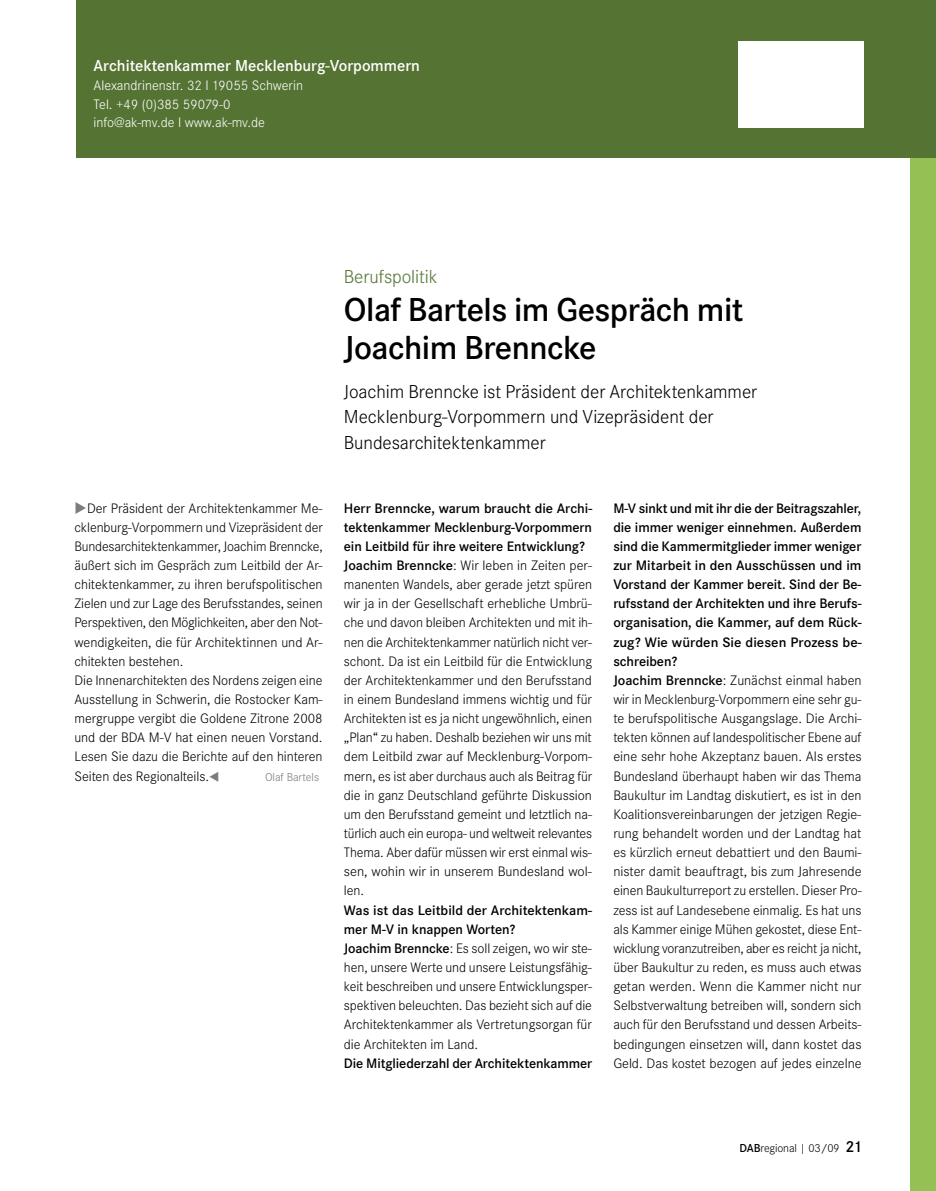
<style>
.page{position:relative;width:936px;height:1191px;background:#fff}
.page>*{position:absolute;margin:0;border:0;box-sizing:border-box;transform-origin:0 0}
.t1{font:600 34.5px/38.2px "Corporate S";letter-spacing:-.015em;color:#000}
.t2{font:300 19.5px/25.5px "Corporate S";letter-spacing:-.005em;color:#000}
.t3{font:300 19.5px "Corporate S";letter-spacing:-.005em;color:#557434}
.t4{font:600 16.5px "Corporate S";color:#fff}
.t5{font:300 14.25px/19.2px "Corporate S";letter-spacing:-.005em;color:#000}
.t6{font:300 14.25px/18.8px "Corporate S";color:#fff}
.t7{font:600 14.25px "Corporate S";letter-spacing:-.005em;color:#000}
.t8{font:300 12px "Corporate S";letter-spacing:-.01em;color:#000}
.t9{font:300 12px "Corporate S";letter-spacing:-.005em;color:#7b7c7e}
.s1{color:#7b7c7e}
.s2{font-weight:600}
.s3{font-weight:600;font-size:16.5px}
</style>
<div class="page">
<div style="left:910px;top:0;width:25px;height:1191px;background:#94c154"></div>
<div style="left:77px;top:0;width:858px;height:158px;background:#557434"></div>
<div style="left:738px;top:41px;width:125px;height:86px;background:#fff"></div>
<p class="t4" style="left:94px;top:56px;width:328px">Architektenkammer Mecklenburg-Vorpommern</p>
<p class="t6" style="left:94px;top:76px;width:211px">Alexandrinenstr. 32 I 19055 Schwerin<br>Tel. +49 (0)385 59079-0 info@ak-mv.de I www.ak-mv.de</p>
<p class="t5" style="left:74px;top:498px;width:250px"><span class="s1">◆</span>Der Präsident der Architektenkammer Me&shy;cklenburg-Vorpommern und Vizepräsident der Bundesarchitektenkammer, Joachim Brenncke, äußert sich im Gespräch zum Leitbild der Ar&shy;chitektenkammer, zu ihren berufspolitischen Zielen und zur Lage des Berufsstandes, seinen Perspektiven, den Möglichkeiten, aber den Not&shy;wendigkeiten, die für Architektinnen und Ar&shy;chitekten bestehen.<br>Die Innenarchitekten des Nordens zeigen eine Ausstellung in Schwerin, die Rostocker Kam&shy;mergruppe vergibt die Goldene Zitrone 2008 und der BDA M-V hat einen neuen Vorstand.<br>Lesen Sie dazu die Berichte auf den hinteren Seiten des Regionalteils.<span class="s1">▼</span></p>
<p class="t9" style="left:265px;top:770px;width:55px">Olaf Bartels</p>
<h2 class="t3" style="left:344px;top:265px;width:95px">Berufspolitik</h2>
<h1 class="t1" style="left:344px;top:291px;width:401px">Olaf Bartels im Gespräch mit<br>Joachim Brenncke</h1>
<h2 class="t2" style="left:344px;top:379px;width:415px">Joachim Brenncke ist Präsident der Architektenkammer<br>Mecklenburg-Vorpommern und Vizepräsident der<br>Bundesarchitektenkammer</h2>
<p class="t5" style="left:344px;top:498px;width:250px"><span class="s2">Herr Brenncke, warum braucht die Archi&shy;tektenkammer Mecklenburg-Vorpommern ein Leitbild für ihre weitere Entwicklung?<br>Joachim Brenncke</span>: Wir leben in Zeiten per&shy;manenten Wandels, aber gerade jetzt spüren wir ja in der Gesellschaft erhebliche Umbrü&shy;che und davon bleiben Architekten und mit ih&shy;nen die Architektenkammer natürlich nicht ver&shy;schont. Da ist ein Leitbild für die Entwicklung der Architektenkammer und den Berufsstand in einem Bundesland immens wichtig und für Architekten ist es ja nicht ungewöhnlich, einen „Plan“ zu haben. Deshalb beziehen wir uns mit dem Leitbild zwar auf Mecklenburg-Vorpom&shy;mern, es ist aber durchaus auch als Beitrag für die in ganz Deutschland geführte Diskussion um den Berufsstand gemeint und letztlich na&shy;türlich auch ein europa- und weltweit relevantes Thema. Aber dafür müssen wir erst einmal wis&shy;sen, wohin wir in unserem Bundesland wol&shy;len.</p>
<p class="t5" style="left:344px;top:900px;width:250px"><span class="s2">Was ist das Leitbild der Architektenkam&shy;mer M-V in knappen Worten?<br>Joachim Brenncke</span>: Es soll zeigen, wo wir ste&shy;hen, unsere Werte und unsere Leistungsfähig&shy;keit beschreiben und unsere Entwicklungsper&shy;spektiven beleuchten. Das bezieht sich auf die Architektenkammer als Vertretungsorgan für die Architekten im Land.</p>
<p class="t7" style="left:344px;top:1054px;width:250px">Die Mitgliederzahl der Architektenkammer</p>
<p class="t5" style="left:613px;top:498px;width:250px"><span class="s2">M-V sinkt und mit ihr die der Beitragszahler, die immer weniger einnehmen. Außerdem sind die Kammermitglieder immer weniger zur Mitarbeit in den Ausschüssen und im Vorstand der Kammer bereit. Sind der Be&shy;rufsstand der Architekten und ihre Berufs&shy;organisation, die Kammer, auf dem Rück&shy;zug? Wie würden Sie diesen Prozess be&shy;schreiben?<br>Joachim Brenncke</span>: Zunächst einmal haben wir in Mecklenburg-Vorpommern eine sehr gu&shy;te berufspolitische Ausgangslage. Die Archi&shy;tekten können auf landespolitischer Ebene auf eine sehr hohe Akzeptanz bauen. Als erstes Bundesland überhaupt haben wir das Thema Baukultur im Landtag diskutiert, es ist in den Koalitionsvereinbarungen der jetzigen Regie&shy;rung behandelt worden und der Landtag hat es kürzlich erneut debattiert und den Baumi&shy;nister damit beauftragt, bis zum Jahresende einen Baukulturreport zu erstellen. Dieser Pro&shy;zess ist auf Landesebene einmalig. Es hat uns als Kammer einige Mühen gekostet, diese Ent&shy;wicklung voranzutreiben, aber es reicht ja nicht, über Baukultur zu reden, es muss auch etwas getan werden. Wenn die Kammer nicht nur Selbstverwaltung betreiben will, sondern sich auch für den Berufsstand und dessen Arbeits&shy;bedingungen einsetzen will, dann kostet das Geld. Das kostet bezogen auf jedes einzelne</p>
<p class="t8" style="left:739px;top:1141px;width:124px"><span class="s2">DAB</span>regional | 03/09 <span class="s3">21</span></p>
</div>
